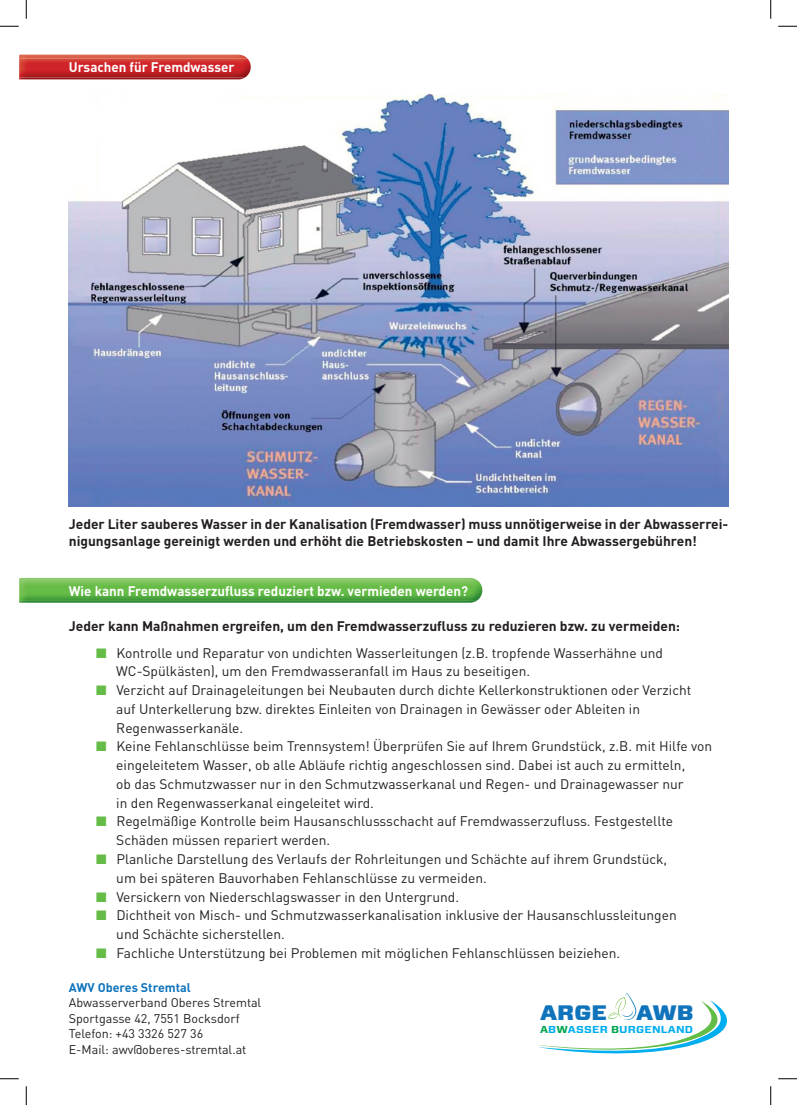
<style>
.page{position:relative;width:797px;height:1105px;background:#fff}
.page>*{position:absolute;margin:0;border:0;box-sizing:border-box;transform-origin:0 0}
.t1{font:900 20.88px "Forza";color:#1074bc;scale:1.09 1}
.t2{font:13.75px/18.8px "DIN";color:#231f20}
.t3{font:700 13.75px/17.5px "DIN";color:#231f20}
.t4{font:700 13.75px "DIN";color:#fff}
.t5{font:12.5px/15.6px "DIN";color:#231f20}
.t6{font:700 12.5px "DIN";color:#1074bc}
.t7{font:700 10px "Forza";letter-spacing:.015em;color:#00aeef;scale:1.13 1}
.s1{color:#65bc46}
.s2{color:#00a54f}
</style>
<div class="page">
<svg style="left:536px;top:993px;width:191px;height:61px"></svg>
<img style="left:69px;top:94px;width:659px;height:412px">
<img style="left:19px;top:578px;width:460px;height:4px">
<img style="left:19px;top:601px;width:457px;height:2px">
<img style="left:19px;top:582px;width:463px;height:19px">
<img style="left:19px;top:55px;width:228px;height:4px">
<img style="left:19px;top:78px;width:225px;height:1px">
<img style="left:19px;top:59px;width:232px;height:19px">
<svg style="left:0;top:25px;width:19px;height:2px"></svg>
<svg style="left:778px;top:25px;width:19px;height:2px"></svg>
<svg style="left:0;top:1078px;width:19px;height:1px"></svg>
<svg style="left:778px;top:1078px;width:19px;height:1px"></svg>
<svg style="left:25px;top:0;width:2px;height:19px"></svg>
<svg style="left:25px;top:1086px;width:2px;height:19px"></svg>
<svg style="left:770px;top:0;width:1px;height:19px"></svg>
<svg style="left:770px;top:1086px;width:1px;height:19px"></svg>
<p class="t4" style="left:69px;top:58px;width:167px">Ursachen für Fremdwasser</p>
<p class="t3" style="left:69px;top:514px;width:661px">Jeder Liter sauberes Wasser in der Kanalisation (Fremdwasser) muss unnötigerweise in der Abwasserrei&shy;nigungsanlage gereinigt werden und erhöht die Betriebskosten – und damit Ihre Abwassergebühren!</p>
<p class="t4" style="left:69px;top:582px;width:401px">Wie kann Fremdwasserzufluss reduziert bzw. vermieden werden?</p>
<p class="t3" style="left:69px;top:617px;width:613px">Jeder kann Maßnahmen ergreifen, um den Fremdwasserzufluss zu reduzieren bzw. zu vermeiden:</p>
<p class="t2" style="left:116px;top:643px;width:548px;text-indent:-20px"><span class="s1">■</span> Kontrolle und Reparatur von undichten Wasserleitungen (z.B. tropfende Wasserhähne und<br>WC-Spülkästen), um den Fremdwasseranfall im Haus zu beseitigen.</p>
<p class="t2" style="left:116px;top:681px;width:576px;text-indent:-20px"><span class="s1">■</span> Verzicht auf Drainageleitungen bei Neubauten durch dichte Kellerkonstruktionen oder Verzicht auf Unterkellerung bzw. direktes Einleiten von Drainagen in Gewässer oder Ableiten in<br>Regenwasserkanäle.</p>
<p class="t2" style="left:116px;top:737px;width:597px;text-indent:-20px"><span class="s1">■</span> Keine Fehlanschlüsse beim Trennsystem! Überprüfen Sie auf Ihrem Grundstück, z.B. mit Hilfe von eingeleitetem Wasser, ob alle Abläufe richtig angeschlossen sind. Dabei ist auch zu ermitteln,<br>ob das Schmutzwasser nur in den Schmutzwasserkanal und Regen- und Drainagewasser nur<br>in den Regenwasserkanal eingeleitet wird.</p>
<p class="t2" style="left:116px;top:812px;width:558px;text-indent:-20px"><span class="s1">■</span> Regelmäßige Kontrolle beim Hausanschlussschacht auf Fremdwasserzufluss. Festgestellte<br>Schäden müssen repariert werden.</p>
<p class="t2" style="left:116px;top:849px;width:552px;text-indent:-20px"><span class="s1">■</span> Planliche Darstellung des Verlaufs der Rohrleitungen und Schächte auf ihrem Grundstück, um bei späteren Bauvorhaben Fehlanschlüsse zu vermeiden.</p>
<p class="t2" style="left:96px;top:887px;width:364px"><span class="s1">■</span> Versickern von Niederschlagswasser in den Untergrund.</p>
<p class="t2" style="left:116px;top:906px;width:562px;text-indent:-20px"><span class="s1">■</span> Dichtheit von Misch- und Schmutzwasserkanalisation inklusive der Hausanschlussleitungen und Schächte sicherstellen.</p>
<p class="t2" style="left:96px;top:943px;width:525px"><span class="s1">■</span> Fachliche Unterstützung bei Problemen mit möglichen Fehlanschlüssen beiziehen.</p>
<p class="t6" style="left:69px;top:979px;width:124px">AWV Oberes Stremtal</p>
<p class="t5" style="left:69px;top:995px;width:194px">Abwasserverband Oberes Stremtal<br>Sportgasse 42, 7551 Bocksdorf<br>Telefon: +43 3326 527 36<br>E-Mail: awv@oberes-stremtal.at</p>
<h1 class="t1" style="left:540px;top:998px;width:63px">ARGE</h1>
<h1 class="t1" style="left:636px;top:998px;width:54px">AWB</h1>
<p class="t7" style="left:540px;top:1023px;width:137px"><span class="s2">A</span>B<span class="s2">W</span>ASSER <span class="s2">B</span>URGENLAND</p>
</div>
